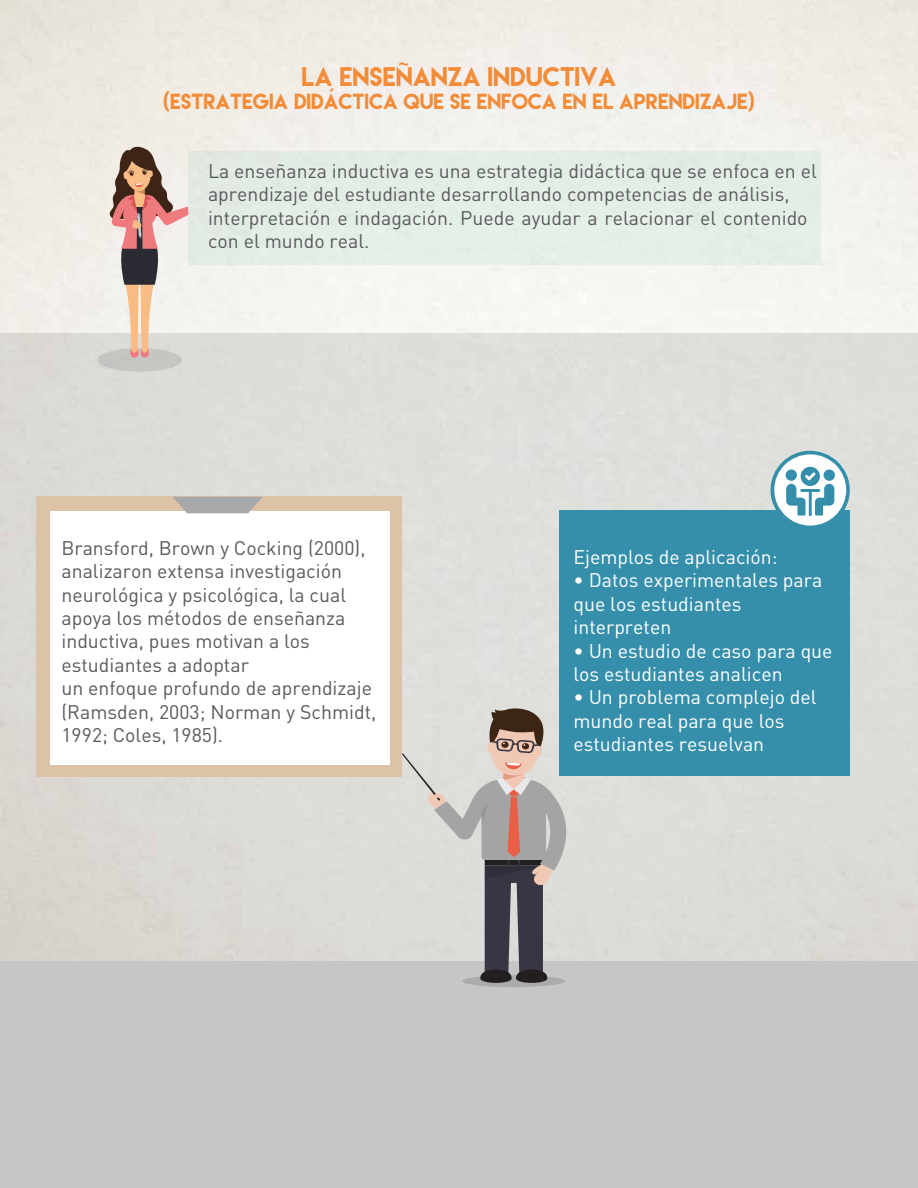
<style>
.page{position:relative;width:918px;height:1188px;background:#fff}
.page>*{position:absolute;margin:0;border:0;box-sizing:border-box;transform-origin:0 0}
.t1{font:24px "Lemon Milk";color:#f28c38}
.t2{font:19.5px/23.4px "DIN Pro";color:#5a595b}
.t3{font:19.5px/23.4px "DIN Pro";color:#fff}
.t4{font:19.5px "Lemon Milk";color:#f28c38}
</style>
<div class="page">
<div style="left:0;top:334px;width:918px;height:854px;background:#ddddda"></div>
<div style="left:0;top:962px;width:918px;height:226px;background:#c6c6c6"></div>
<div style="left:188px;top:151px;width:633px;height:113px;background:#e3eee6"></div>
<div style="left:97px;top:348px;width:85px;height:24px;background:#c7c6c3;border-radius:50%"></div>
<svg style="left:110px;top:143px;width:78px;height:215px"></svg>
<div style="left:559px;top:510px;width:291px;height:265px;background:#368faa"></div>
<svg style="left:771px;top:451px;width:79px;height:75px"></svg>
<div style="left:36px;top:496px;width:366px;height:281px;background:#dcc3a7"></div>
<div style="left:50px;top:511px;width:340px;height:253px;background:#fff"></div>
<svg style="left:173px;top:497px;width:89px;height:16px"></svg>
<div style="left:462px;top:975px;width:103px;height:12px;background:#aaabac;border-radius:50%"></div>
<svg style="left:402px;top:708px;width:168px;height:276px"></svg>
<p class="t1" style="left:302px;top:60px;width:316px">LA ENSEÑANZA INDUCTIVA</p>
<p class="t4" style="left:163px;top:87px;width:593px">(ESTRATEGIA DIDÁCTICA QUE SE ENFOCA EN EL APRENDIZAJE)</p>
<p class="t2" style="left:208px;top:158px;width:610px">La enseñanza inductiva es una estrategia didáctica que se enfoca en el aprendizaje del estudiante desarrollando competencias de análisis, interpretación e indagación. Puede ayudar a relacionar el contenido con el mundo real.</p>
<p class="t2" style="left:61px;top:535px;width:316px">Bransford, Brown y Cocking (2000), analizaron extensa investigación neurológica y psicológica, la cual apoya los métodos de enseñanza inductiva, pues motivan a los estudiantes a adoptar<br>un enfoque profundo de aprendizaje (Ramsden, 2003; Norman y Schmidt,<br>1992; Coles, 1985).</p>
<p class="t3" style="left:573px;top:545px;width:206px">Ejemplos de aplicación:</p>
<p class="t3" style="left:573px;top:568px;width:250px">• Datos experimentales para que los estudiantes interpreten</p>
<p class="t3" style="left:573px;top:638px;width:261px">• Un estudio de caso para que los estudiantes analicen</p>
<p class="t3" style="left:573px;top:685px;width:245px">• Un problema complejo del mundo real para que los estudiantes resuelvan</p>
</div>
